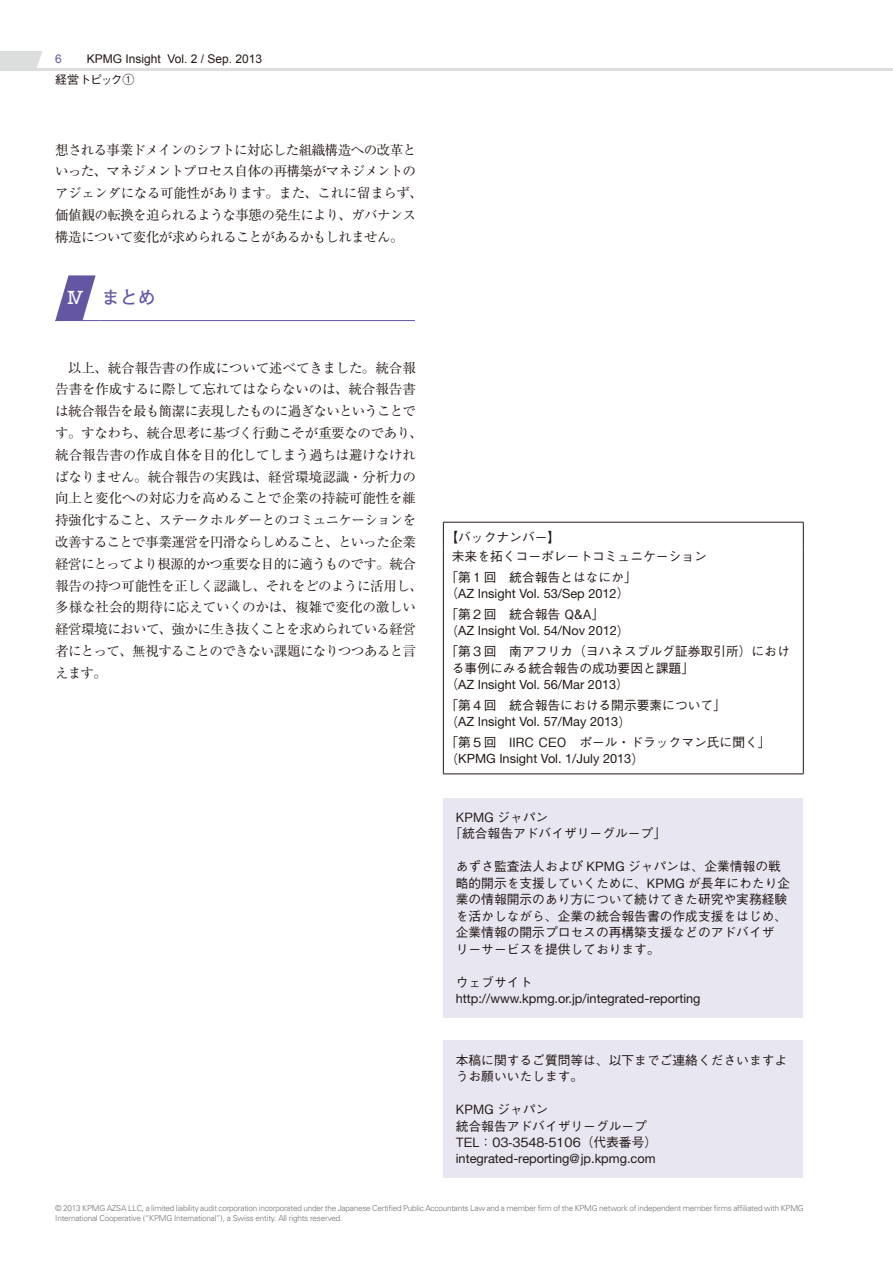
<style>
.page{position:relative;width:893px;height:1263px;background:#fff}
.page>*{position:absolute;margin:0;border:0;box-sizing:border-box;transform-origin:0 0}
.t1{font:700 18px "Futo Go B101 Pro";color:#6456a3}
.t2{font:13.5px/21.8px "Ryumin Pro";letter-spacing:-.035em;color:#231815}
.t3{font:500 12.75px/16.5px "Gothic BBB Pro";color:#231815}
.t4{font:12.75px "Helvetica Neue LT Std";color:#231815}
.t5{font:12px "Arial";color:#231815}
.t6{font:500 12px "Gothic BBB Pro";letter-spacing:-.05em;color:#231815}
.t7{font:12px "Arial";color:#6456a3}
.t8{font:300 8.1px/9.8px "Univers";letter-spacing:-.025em;color:#727172}
.s1{color:#fff}
.s2{font-family:"Gothic BBB Pro";font-weight:500}
</style>
<div class="page">
<hr style="left:0;top:68px;width:893px;height:3px;background:#dcdddd">
<svg style="left:0;top:51px;width:43px;height:17px"></svg>
<hr style="left:55px;top:320px;width:45px;height:1px;background:#6456a3">
<hr style="left:100px;top:320px;width:315px;height:1px;background:#6456a3">
<svg style="left:55px;top:275px;width:41px;height:46px"></svg>
<hr style="left:443px;top:522px;width:361px;height:1px;background:#231815">
<svg style="left:443px;top:523px;width:1px;height:27px"></svg>
<svg style="left:803px;top:523px;width:1px;height:27px"></svg>
<hr style="left:443px;top:550px;width:1px;height:223px;background:#231815">
<hr style="left:803px;top:550px;width:1px;height:223px;background:#231815">
<hr style="left:443px;top:773px;width:361px;height:1px;background:#231815">
<div style="left:443px;top:798px;width:360px;height:219px;background:#e8e6f1"></div>
<div style="left:443px;top:1041px;width:360px;height:137px;background:#e8e6f1"></div>
<p class="t5" style="left:87px;top:51px;width:177px">KPMG Insight Vol. 2 / Sep. 2013</p>
<p class="t6" style="left:55px;top:70px;width:81px">経営トピック①</p>
<p class="t7" style="left:55px;top:51px;width:8px">6</p>
<p class="t2" style="left:55px;top:138px;width:369px">想される事業ドメインのシフトに対応した組織構造への改革といった、マネジメントプロセス自体の再構築がマネジメントのアジェンダになる可能性があります。また、これに留まらず、価値観の転換を迫られるような事態の発生により、ガバナンス構造について変化が求められることがあるかもしれません。</p>
<h1 class="t1" style="left:66px;top:283px;width:91px"><span class="s1">Ⅳ</span> まとめ</h1>
<p class="t2" style="left:55px;top:356px;width:369px;text-indent:13px">以上、統合報告書の作成について述べてきました。統合報告書を作成するに際して忘れてはならないのは、統合報告書は統合報告を最も簡潔に表現したものに過ぎないということです。すなわち、統合思考に基づく行動こそが重要なのであり、統合報告書の作成自体を目的化してしまう過ちは避けなければなりません。統合報告の実践は、経営環境認識・分析力の向上と変化への対応力を高めることで企業の持続可能性を維持強化すること、ステークホルダーとのコミュニケーションを改善することで事業運営を円滑ならしめること、といった企業経営にとってより根源的かつ重要な目的に適うものです。統合報告の持つ可能性を正しく認識し、それをどのように活用し、多様な社会的期待に応えていくのかは、複雑で変化の激しい経営環境において、強かに生き抜くことを求められている経営者にとって、無視することのできない課題になりつつあると言えます。</p>
<p class="t3" style="left:452px;top:526px;width:256px;line-height:19.2px;text-indent:-6px">【バックナンバー】<br>未来を拓くコーポレートコミュニケーション</p>
<p class="t3" style="left:445px;top:567px;width:193px">「第１回　統合報告とはなにか」</p>
<p class="t4" style="left:445px;top:585px;width:185px"><span class="s2">（</span>AZ Insight Vol. 53/Sep 2012<span class="s2">）</span></p>
<p class="t3" style="left:445px;top:604px;width:160px">「第２回　統合報告 Q&amp;A」</p>
<p class="t4" style="left:445px;top:623px;width:186px"><span class="s2">（</span>AZ Insight Vol. 54/Nov 2012<span class="s2">）</span></p>
<p class="t3" style="left:452px;top:642px;width:339px;text-indent:-6px">「第３回　南アフリカ（ヨハネスブルグ証券取引所）における事例にみる統合報告の成功要因と課題」</p>
<p class="t4" style="left:445px;top:676px;width:185px"><span class="s2">（</span>AZ Insight Vol. 56/Mar 2013<span class="s2">）</span></p>
<p class="t3" style="left:445px;top:695px;width:282px">「第４回　統合報告における開示要素について」</p>
<p class="t4" style="left:445px;top:714px;width:187px"><span class="s2">（</span>AZ Insight Vol. 57/May 2013<span class="s2">）</span></p>
<p class="t3" style="left:445px;top:733px;width:327px">「第５回　IIRC CEO　ポール・ドラックマン氏に聞く」</p>
<p class="t4" style="left:445px;top:751px;width:200px"><span class="s2">（</span>KPMG Insight Vol. 1/July 2013<span class="s2">）</span></p>
<p class="t3" style="left:449px;top:807px;width:218px;text-indent:6px">KPMG ジャパン<br>「統合報告アドバイザリーグループ」</p>
<p class="t3" style="left:456px;top:856px;width:336px">あずさ監査法人および KPMG ジャパンは、企業情報の戦略的開示を支援していくために、KPMG が長年にわたり企業の情報開示のあり方について続けてきた研究や実務経験を活かしながら、企業の統合報告書の作成支援をはじめ、企業情報の開示プロセスの再構築支援などのアドバイザリーサービスを提供しております。</p>
<p class="t3" style="left:456px;top:972px;width:78px">ウェブサイト</p>
<p class="t4" style="left:456px;top:990px;width:246px">http://w ww.kpmg.or.jp/integrated-reporting</p>
<p class="t3" style="left:456px;top:1050px;width:333px">本稿に関するご質問等は、以下までご連絡くださいますようお願いいたします。</p>
<p class="t3" style="left:456px;top:1100px;width:203px">KPMG ジャパン<br>統合報告アドバイザリーグループ<br>TEL：03-3548-5106（代表番号）</p>
<p class="t4" style="left:456px;top:1151px;width:201px">integrated-reporting@ jp.kpmg.com</p>
<p class="t8" style="left:55px;top:1203px;width:750px">© 2013 KPMG AZSA LLC, a limited liability audit corporation incorporated under the Japanese Certified Public Accountants Law and a member firm of the KPMG network of independent member firms affiliated with KPMG<br>International Cooperative (“KPMG International”), a Swiss entity. All rights reserved.</p>
</div>
